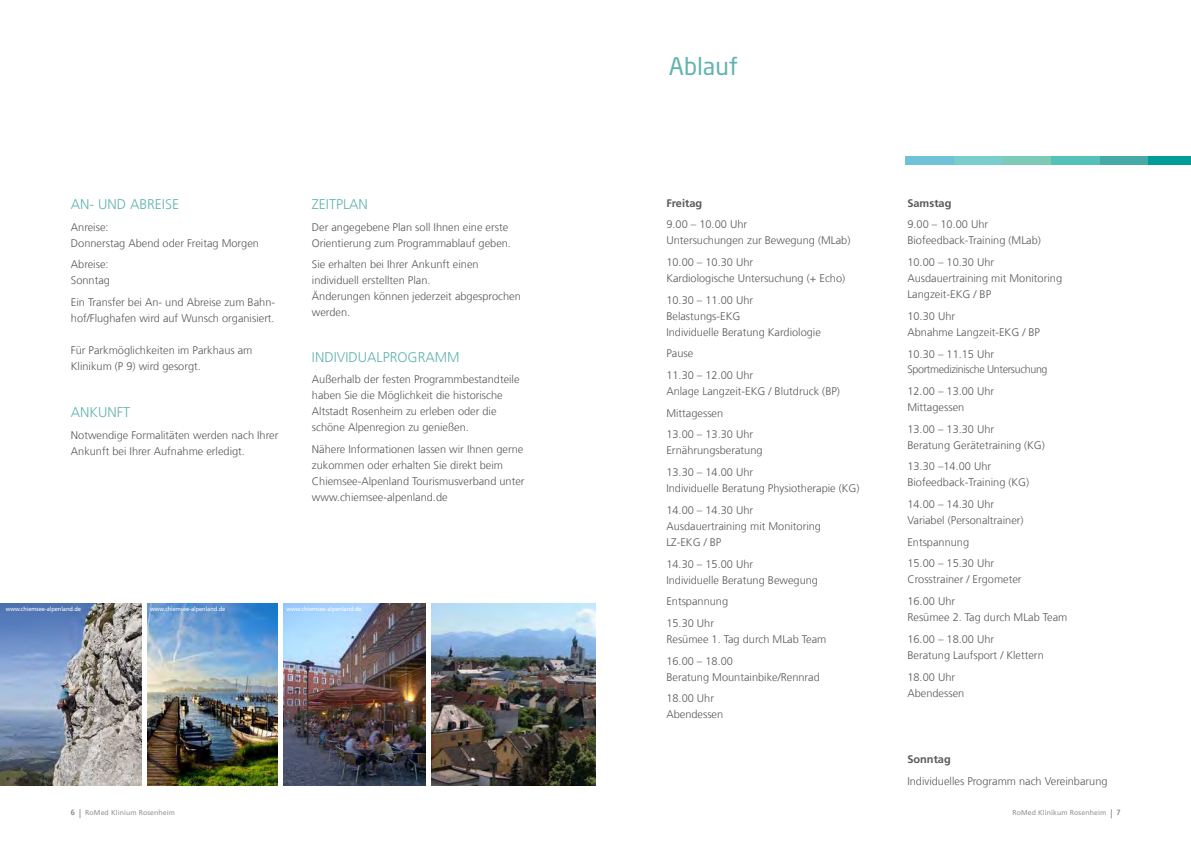
<style>
.page{position:relative;width:1191px;height:842px;background:#fff}
.page>*{position:absolute;margin:0;border:0;box-sizing:border-box;transform-origin:0 0}
.t1{font:24px "Neo Sans Pro";color:#63b3b0}
.t2{font:300 14px "Frutiger LT Com";color:#63b3b0}
.t3{font:300 11px/16px "Frutiger LT Com";color:#58595b}
.t4{font:300 11px/15.9px "Frutiger LT Com";letter-spacing:-.03em;color:#58595b}
.t5{font:700 11px "Frutiger LT Com";color:#58595b}
.t6{font:7px "Frutiger LT Com";letter-spacing:.01em;color:#939598}
.t7{font:6px "Frutiger LT Com";letter-spacing:-.01em;color:#fff;scale:.95 1}
.s1{font-size:7.5px;color:#6d6e71}
.s2{font-weight:300;font-size:9px;color:#6d6e71}
</style>
<div class="page">
<div style="left:905px;top:156px;width:49px;height:8px;background:#6fc2d8"></div>
<div style="left:954px;top:156px;width:48px;height:8px;background:#79cdcb"></div>
<div style="left:1002px;top:156px;width:49px;height:8px;background:#7dcbb7"></div>
<div style="left:1051px;top:156px;width:49px;height:8px;background:#54c2b9"></div>
<div style="left:1100px;top:156px;width:48px;height:8px;background:#47aaa7"></div>
<div style="left:1148px;top:156px;width:43px;height:8px;background:#009c97"></div>
<img style="left:283px;top:604px;width:142px;height:181px">
<img style="left:431px;top:604px;width:164px;height:181px">
<img style="left:0;top:604px;width:142px;height:181px">
<img style="left:147px;top:604px;width:131px;height:181px">
<p class="t2" style="left:71px;top:196px;width:110px">AN- UND ABREISE</p>
<p class="t3" style="left:71px;top:219px;width:190px">Anreise:<br>Donnerstag Abend oder Freitag Morgen</p>
<p class="t3" style="left:71px;top:257px;width:41px">Abreise:<br>Sonntag</p>
<p class="t3" style="left:71px;top:294px;width:206px">Ein Transfer bei An- und Abreise zum Bahn&shy;hof/Flughafen wird auf Wunsch organisiert.</p>
<p class="t3" style="left:71px;top:342px;width:183px">Für Parkmöglichkeiten im Parkhaus am<br>Klinikum (P 9) wird gesorgt.</p>
<p class="t2" style="left:71px;top:404px;width:61px">ANKUNFT</p>
<p class="t3" style="left:71px;top:427px;width:209px">Notwendige Formalitäten werden nach Ihrer<br>Ankunft bei Ihrer Aufnahme erledigt.</p>
<p class="t2" style="left:312px;top:196px;width:58px">ZEITPLAN</p>
<p class="t3" style="left:312px;top:219px;width:201px">Der angegebene Plan soll Ihnen eine erste<br>Orientierung zum Programmablauf geben.</p>
<p class="t3" style="left:312px;top:257px;width:210px">Sie erhalten bei Ihrer Ankunft einen individuell erstellten Plan.<br>Änderungen können jederzeit abgesprochen werden.</p>
<p class="t2" style="left:312px;top:349px;width:149px">INDIVIDUALPROGRAMM</p>
<p class="t3" style="left:312px;top:372px;width:209px">Außerhalb der festen Programmbestandteile haben Sie die Möglichkeit die historische Altstadt Rosenheim zu erleben oder die schöne Alpenregion zu genießen.</p>
<p class="t3" style="left:312px;top:441px;width:214px">Nähere Informationen lassen wir Ihnen gerne zukommen oder erhalten Sie direkt beim Chiemsee-Alpenland Tourismusverband unter www.chiemsee-alpenland.de</p>
<p class="t7" style="left:6px;top:606px;width:81px">www.chiemsee-alpenland.de</p>
<p class="t7" style="left:150px;top:606px;width:81px">www.chiemsee-alpenland.de</p>
<p class="t7" style="left:286px;top:606px;width:81px">www.chiemsee-alpenland.de</p>
<h1 class="t1" style="left:669px;top:52px;width:70px">Ablauf</h1>
<p class="t5" style="left:666px;top:196px;width:37px">Freitag</p>
<p class="t3" style="left:666px;top:217px;width:186px">9.00 – 10.00 Uhr<br>Untersuchungen zur Bewegung (MLab)</p>
<p class="t3" style="left:666px;top:254px;width:180px">10.00 – 10.30 Uhr<br>Kardiologische Untersuchung (+ Echo)</p>
<p class="t3" style="left:666px;top:292px;width:156px">10.30 – 11.00 Uhr<br>Belastungs-EKG<br>Individuelle Beratung Kardiologie</p>
<p class="t3" style="left:666px;top:343px;width:88px;line-height:21.7px">Pause<br>11.30 – 12.00 Uhr</p>
<p class="t3" style="left:666px;top:381px;width:175px;line-height:21.7px">Anlage Langzeit-EKG / Blutdruck (BP)<br>Mittagessen<br>13.00 – 13.30 Uhr</p>
<p class="t3" style="left:666px;top:440px;width:98px;line-height:21.7px">Ernährungsberatung<br>13.30 – 14.00 Uhr</p>
<p class="t3" style="left:666px;top:478px;width:195px;line-height:21.7px">Individuelle Beratung Physiotherapie (KG)<br>14.00 – 14.30 Uhr</p>
<p class="t3" style="left:666px;top:518px;width:156px">Ausdauertraining mit Monitoring<br>LZ-EKG / BP</p>
<p class="t3" style="left:666px;top:556px;width:153px">14.30 – 15.00 Uhr<br>Individuelle Beratung Bewegung</p>
<p class="t3" style="left:666px;top:591px;width:63px;line-height:21.7px">Entspannung<br>15.30 Uhr</p>
<p class="t3" style="left:666px;top:628px;width:161px;line-height:21.7px">Resümee 1. Tag durch MLab Team<br>16.00 – 18.00</p>
<p class="t3" style="left:666px;top:666px;width:155px;line-height:21.7px">Beratung Mountainbike/Rennrad<br>18.00 Uhr</p>
<p class="t3" style="left:666px;top:706px;width:58px">Abendessen</p>
<p class="t5" style="left:907px;top:197px;width:46px">Samstag</p>
<p class="t3" style="left:907px;top:217px;width:135px">9.00 – 10.00 Uhr<br>Biofeedback-Training (MLab)</p>
<p class="t3" style="left:907px;top:254px;width:156px">10.00 – 10.30 Uhr<br>Ausdauertraining mit Monitoring<br>Langzeit-EKG / BP</p>
<p class="t3" style="left:907px;top:308px;width:134px">10.30 Uhr<br>Abnahme Langzeit-EKG / BP</p>
<p class="t4" style="left:907px;top:346px;width:142px">10.30 – 11.15 Uhr<br>Sportmedizinische Untersuchung</p>
<p class="t3" style="left:907px;top:383px;width:88px">12.00 – 13.00 Uhr<br>Mittagessen</p>
<p class="t3" style="left:907px;top:421px;width:139px">13.00 – 13.30 Uhr<br>Beratung Gerätetraining (KG)</p>
<p class="t3" style="left:907px;top:459px;width:123px">13.30 –14.00 Uhr<br>Biofeedback-Training (KG)</p>
<p class="t3" style="left:907px;top:496px;width:118px">14.00 – 14.30 Uhr<br>Variabel (Personaltrainer)</p>
<p class="t3" style="left:907px;top:531px;width:88px;line-height:21.7px">Entspannung<br>15.00 – 15.30 Uhr</p>
<p class="t3" style="left:907px;top:569px;width:116px;line-height:21.7px">Crosstrainer / Ergometer<br>16.00 Uhr</p>
<p class="t3" style="left:907px;top:606px;width:161px;line-height:21.7px">Resümee 2. Tag durch MLab Team<br>16.00 – 18.00 Uhr</p>
<p class="t3" style="left:907px;top:644px;width:138px;line-height:21.7px">Beratung Laufsport / Klettern<br>18.00 Uhr</p>
<p class="t3" style="left:907px;top:685px;width:58px">Abendessen</p>
<p class="t5" style="left:907px;top:753px;width:45px">Sonntag</p>
<p class="t3" style="left:907px;top:773px;width:202px">Individuelles Programm nach Vereinbarung</p>
<p class="t6" style="left:71px;top:808px;width:106px"><span class="s1">6</span> <span class="s2">|</span> RoMed Klinium Rosenheim</p>
<p class="t6" style="left:1012px;top:808px;width:110px">RoMed Klinikum Rosenheim <span class="s2">|</span> <span class="s1">7</span></p>
</div>
